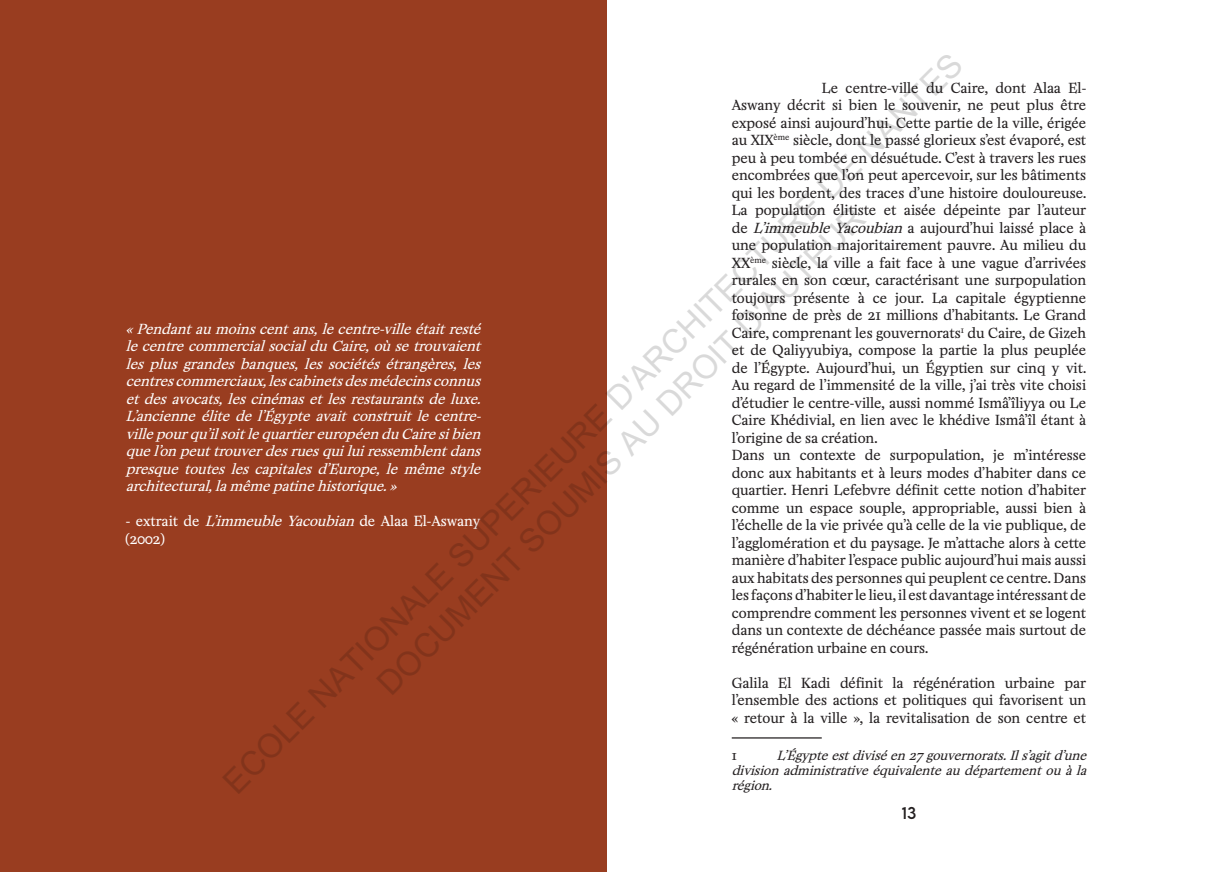
<style>
.page{position:relative;width:1212px;height:872px;background:#fff}
.page>*{position:absolute;margin:0;border:0;box-sizing:border-box;transform-origin:0 0}
.t1{font:33.12px "Arial";color:rgb(0 0 0/.15)}
.t2{font:15px "LEMONMILK";color:#231f20}
.t3{font:13.75px/17.5px "Minipax";color:#231f20}
.t4{font:italic 13.75px/17.5px "Minipax";color:#fff;text-align:justify}
.t5{font:13.75px/17.5px "Minipax";color:#fff}
.t6{font:italic 12.5px/15px "Minipax";color:#231f20;text-align:right}
.t7{font:12.5px "Minipax";color:#231f20}
.s1{font-style:italic}
</style>
<div class="page">
<div style="left:0;top:0;width:606px;height:872px;background:#993d20"></div>
<hr style="left:732px;top:737px;width:90px;height:1px;background:#231f20">
<h1 class="t1" style="left:213px;top:771px;width:1031px;rotate:-45deg">ECOLE NATIONALE SUPERIEURE D'ARCHITECTURE DE NANTES</h1>
<p class="t3" style="left:732px;top:79px;width:356px;text-indent:90px">Le centre-ville du Caire, dont Alaa El-Aswany décrit si bien le souvenir, ne peut plus être exposé ainsi aujourd’hui. Cette partie de la ville, érigée au XIX<sup>ème</sup> siècle, dont le passé glorieux s’est évaporé, est peu à peu tombée en désuétude. C’est à travers les rues encombrées que l’on peut apercevoir, sur les bâtiments qui les bordent, des traces d’une histoire douloureuse.<br>La population élitiste et aisée dépeinte par l’auteur de <span class="s1">L’immeubleYacoubian</span>a aujourd’hui laissé place à une population majoritairement pauvre. Au milieu du XX<sup>ème</sup> siècle, la ville a fait face à une vague d’arrivées rurales en son cœur, caractérisant une surpopulation toujours présente à ce jour. La capitale égyptienne foisonne de près de 21 millions d’habitants. Le Grand Caire, comprenant les gouvernorats<sup>1</sup> du Caire, de Gizeh et de Qaliyyubiya, compose la partie la plus peuplée de l’Égypte. Aujourd’hui, un Égyptien sur cinq y vit.<br>Au regard de l’immensité de la ville, j’ai très vite choisi d’étudier le centre-ville, aussi nommé Ismâ’îliyya ou Le Caire Khédivial, en lien avec le khédive Ismâ’îl étant à l’origine de sa création.<br>Dans un contexte de surpopulation, je m’intéresse donc aux habitants et à leurs modes d’habiter dans ce quartier. Henri Lefebvre définit cette notion d’habiter comme un espace souple, appropriable, aussi bien à l’échelle de la vie privée qu’à celle de la vie publique, de l’agglomération et du paysage. Je m’attache alors à cette manière d’habiter l’espace public aujourd’hui mais aussi aux habitats des personnes qui peuplent ce centre. Dans les façons d’habiter le lieu, il est davantage intéressant de comprendre comment les personnes vivent et se logent dans un contexte de déchéance passée mais surtout de régénération urbaine en cours.</p>
<p class="t3" style="left:732px;top:674px;width:356px;text-align:justify">Galila El Kadi définit la régénération urbaine par l’ensemble des actions et politiques qui favorisent un « retour à la ville », la revitalisation de son centre et</p>
<p class="t7" style="left:732px;top:748px;width:7px">1</p>
<h1 class="t1" style="left:367px;top:673px;width:675px;rotate:-45deg">DOCUMENT SOUMIS AU DROIT D'AUTEUR</h1>
<p class="t4" style="left:126px;top:320px;width:361px">«Pendantaumoinscentans,lecentre-villeétaitresté lecentrecommercialsocialduCaire,oùsetrouvaient les plus grandes banques, les sociétés étrangères, les centrescommerciaux,lescabinetsdesmédecinsconnus etdesavocats,lescinémasetlesrestaurantsdeluxe.<br>L’ancienne élite de l’Égypte avait construit le centre&shy;villepourqu’ilsoitlequartiereuropéenduCairesibien quel’onpeuttrouverdesruesquiluiressemblentdans presque toutes les capitales d’Europe, le même style architectural,lamêmepatinehistorique.»</p>
<p class="t5" style="left:126px;top:513px;width:356px">- extrait de <span class="s1">L’immeubleYacoubian</span>de Alaa El-Aswany (2002)</p>
<p class="t6" style="left:732px;top:749px;width:360px">L’Égypteestdiviséen27gouvernorats.Ils’agitd’une divisionadministrativeéquivalenteaudépartementouàla</p>
<p class="t6" style="left:732px;top:779px;width:46px">région.</p>
<p class="t2" style="left:902px;top:803px;width:16px">13</p>
</div>
